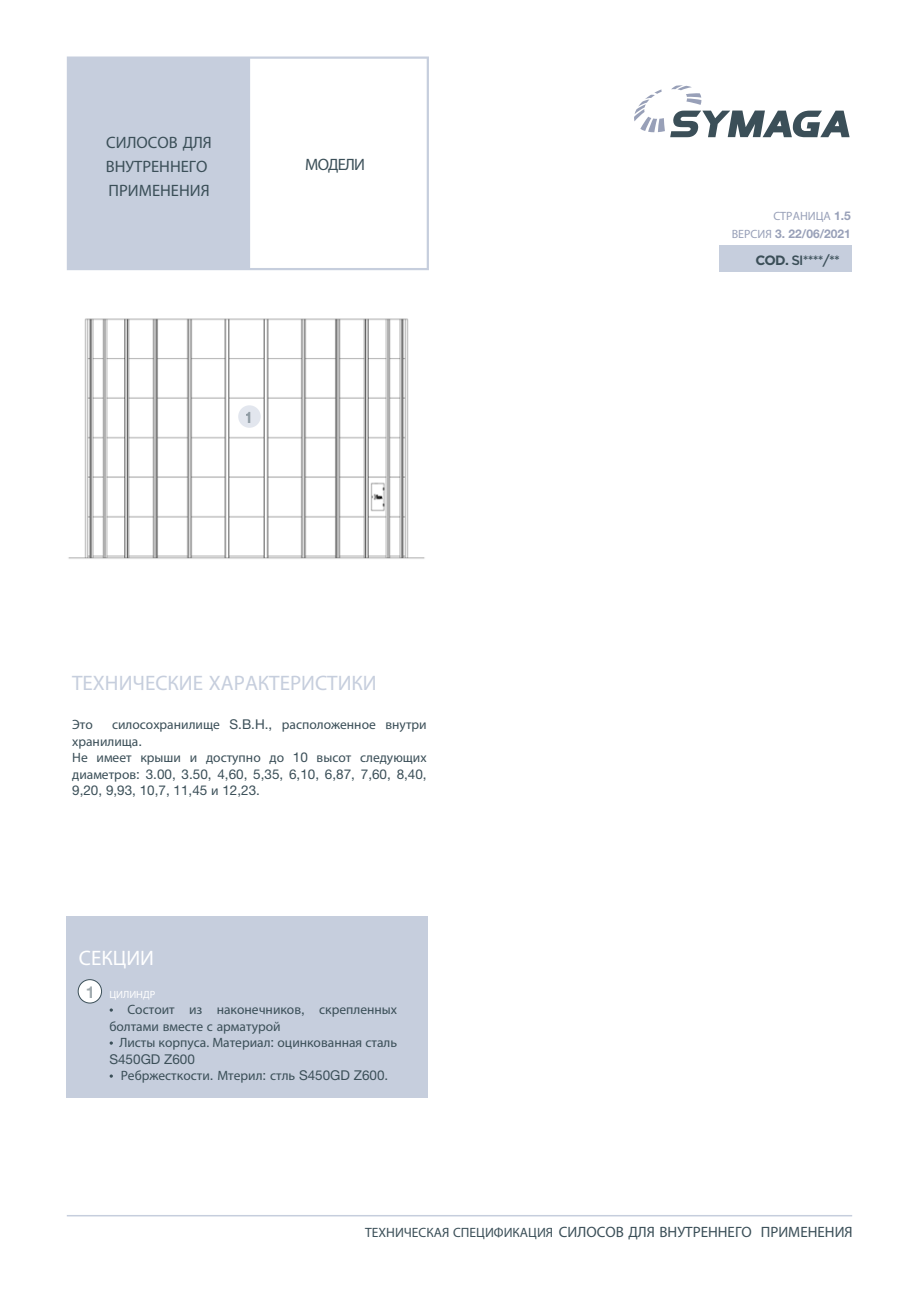
<style>
.page{position:relative;width:919px;height:1289px;background:#fff}
.page>*{position:absolute;margin:0;border:0;box-sizing:border-box;transform-origin:0 0}
.t1{font:21px "Myriad Pro";color:#c6cedd}
.t2{font:21px "Myriad Pro";color:#fff}
.t3{font:16.5px/24px "Myriad Pro";color:#3b4f58}
.t4{font:700 16.5px "Helvetica Neue LT Std";color:#3b4f58}
.t5{font:700 15.9px "Helvetica Neue LT Std";color:#3b4f58}
.t6{font:15px "Myriad Pro";color:#3b4f58}
.t7{font:13.5px/16.5px "Myriad Pro";color:#3b4f58}
.t8{font:13.5px/16.5px "Helvetica Neue LT Std";color:#3b4f58}
.t9{font:500 13.5px "Gotham";color:#3b4f58}
.t10{font:700 12px "Helvetica Neue LT Std";color:#98a0b8}
.t11{font:12px "Myriad Pro";color:#98a0b8}
.t12{font:10.5px "Myriad Pro";color:#fff}
.s1{font-family:"Helvetica Neue LT Std"}
.s2{font-family:"Myriad Pro"}
.s3{font-family:"Helvetica Neue LT Std";font-weight:700}
.s4{font-family:"Myriad Pro";font-weight:400}
.s5{font-weight:700}
.s6{font-size:13.5px}
</style>
<div class="page">
<div style="left:67px;top:916px;width:361px;height:181px;background:#c6cedd"></div>
<svg style="left:67px;top:56px;width:362px;height:214px;fill:#c6cedd"></svg>
<hr style="left:67px;top:1214px;width:785px;height:2px;background:#c6cedd">
<img style="left:68px;top:318px;width:357px;height:241px">
<div style="left:238px;top:405px;width:23px;height:23px;background:#e2e6ee;border-radius:50%"></div>
<div style="left:78px;top:979px;width:24px;height:24px;background:#fff;border-radius:50%"></div>
<div style="left:78px;top:979px;width:24px;height:24px;border:1px solid #3b4f58;border-radius:50%"></div>
<svg style="left:634px;top:85px;width:215px;height:52px"></svg>
<div style="left:719px;top:245px;width:133px;height:26px;background:#c6cedd"></div>
<p class="t3" style="left:106px;top:130px;width:108px">СИЛОСОВ ДЛЯ<br>ВНУТРЕННЕГО<br>ПРИМЕНЕНИЯ</p>
<p class="t3" style="left:305px;top:152px;width:61px">МОДЕЛИ</p>
<p class="t5" style="left:245px;top:407px;width:10px">1</p>
<h1 class="t1" style="left:72px;top:670px;width:306px">ТЕХНИЧЕСКИЕ ХАРАКТЕРИСТИКИ</h1>
<p class="t7" style="left:72px;top:716px;width:356px;text-indent:40px">силосохранилище <span class="s1">S.B.H.,</span> расположенное внутри хранилища<span class="s1">.<br></span>Не имеет крыши и доступно до <span class="s1">10</span> высот следующих</p>
<p class="t8" style="left:72px;top:765px;width:356px"><span class="s2">диаметров</span>: 3.00, 3.50, 4,60, 5,35, 6,10, 6,87, 7,60, 8,40,<br>9,20, 9,93, 10,7, 11,45 <span class="s2">и</span> 12,23.</p>
<p class="t7" style="left:72px;top:716px;width:22px">Это</p>
<h1 class="t2" style="left:79px;top:945px;width:77px">СЕКЦИИ</h1>
<p class="t4" style="left:85px;top:981px;width:11px">1</p>
<p class="t12" style="left:109px;top:987px;width:47px">ЦИЛИНДР</p>
<p class="t7" style="left:109px;top:1001px;width:289px"><span class="s1">·</span> Состоит из наконечников<span class="s1">,</span> скрепленных болтами вместе с арматурой<br><span class="s1">·</span> Листы корпуса. Материал<span class="s1">:</span> оцинкованная сталь</p>
<p class="t8" style="left:109px;top:1050px;width:87px">S450GD Z600</p>
<p class="t7" style="left:109px;top:1067px;width:280px"><span class="s1">·</span> Ребржесткости<span class="s1">.</span> Мтерил<span class="s1">:</span> стль <span class="s1">S450GD Z600.</span></p>
<p class="t11" style="left:773px;top:209px;width:79px">СТРАНИЦА <span class="s3">1.5</span></p>
<p class="t10" style="left:731px;top:226px;width:121px"><span class="s4">ВЕРСИЯ</span> 3. 22/06/2021</p>
<p class="t9" style="left:755px;top:251px;width:86px"><span class="s5">COD.</span> SI****/**</p>
<p class="t6" style="left:365px;top:1222px;width:489px"><span class="s6">ТЕХНИЧЕСКАЯ СПЕЦИФИКАЦИЯ</span> СИЛОСОВ ДЛЯ ВНУТРЕННЕГО ПРИМЕНЕНИЯ</p>
</div>
